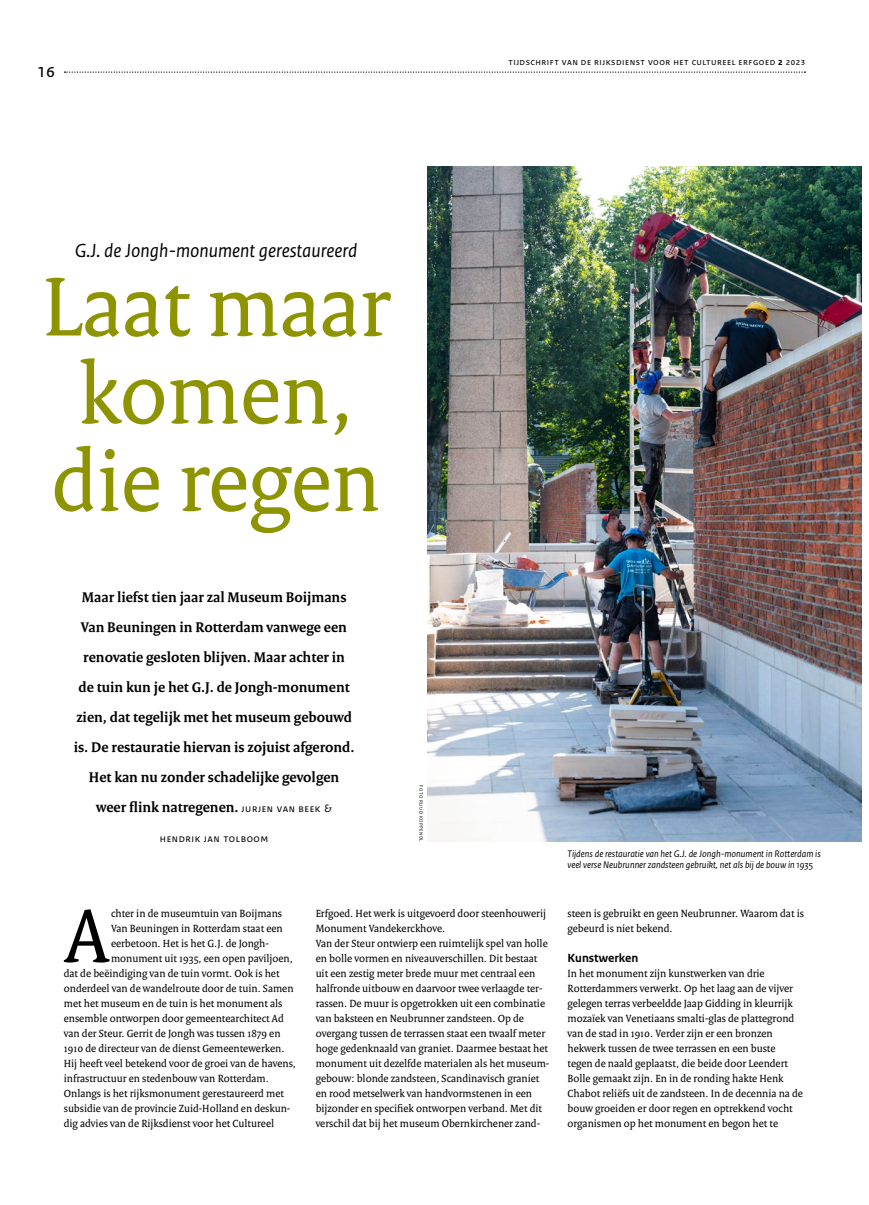
<style>
.page{position:relative;width:869px;height:1205px;background:#fff}
.page>*{position:absolute;margin:0;border:0;box-sizing:border-box;transform-origin:0 0}
._02_RO_kop_serif{font:90px/87.5px "Rijksoverheid Serif";letter-spacing:-.005em;color:#8e9300}
._05_RO_initiaal_seri{font:81.25px "Rijksoverheid Serif";color:#000}
._01_RO_chapeau{font:italic 20px "Rijksoverheid Sans Text";color:#000}
.t1{font:20px "Rijksoverheid Sans Text";color:#000}
._03_RO_inleiding_ser{font:700 15px/30px "Rijksoverheid Serif";color:#000;text-align:center}
._07_RO_tussenkop{font:700 12.5px "Rijksoverheid Sans Text";color:#000}
._06_RO_broodtekst_se{font:11.25px/15px "Rijksoverheid Serif";color:#000}
._05_RO_initiaal_seri-2{font:11.25px/15px "Rijksoverheid Serif";color:#000}
._03_RO_inleiding_ser-2{font:11.25px "Rijksoverheid Sans Text";letter-spacing:.05em;color:#000}
._09_RO_fotobijschrif{font:italic 10px/11.2px "Rijksoverheid Sans Text";color:#000}
.t2{font:10px "Rijksoverheid Sans Text";letter-spacing:.05em;color:#000}
.t3{font:5px "Rijksoverheid Sans Text";letter-spacing:.08em;color:#000}
.s1{font-family:"Rijksoverheid Sans Text";font-weight:400;font-size:11.25px}
.s2{font-weight:700}
</style>
<div class="page">
<img style="left:427px;top:167px;width:434px;height:675px">
<svg style="left:64px;top:71px;width:741px;height:2px"></svg>
<h3 class="t1" style="left:37px;top:59px;width:19px">16</h3>
<p class="_01_RO_chapeau" style="left:75px;top:239px;width:284px">G.J. de Jongh-monument gerestaureerd</p>
<p class="_02_RO_kop_serif" style="left:42px;top:262px;width:349px">Laat maar komen, die regen</p>
<p class="_03_RO_inleiding_ser" style="left:74px;top:582px;width:282px">Maar liefst tien jaar zal Museum Boijmans Van Beuningen in Rotterdam vanwege een renovatie gesloten blijven. Maar achter in<br>de tuin kun je het G.J. de Jongh-monument zien, dat tegelijk met het museum gebouwd is. De restauratie hiervan is zojuist afgerond.<br>Het kan nu zonder schadelijke gevolgen weer flink natregenen. <span class="s1">jurjen van beek &amp;</span></p>
<p class="_03_RO_inleiding_ser-2" style="left:160px;top:831px;width:110px">hendrik jan tolboom</p>
<p class="t3" style="left:423px;top:785px;width:58px;rotate:90deg">FOTO RUUD KOPPENOL</p>
<p class="t2" style="left:508px;top:56px;width:298px">tijdschrift van de rijksdienst voor het cultureel erfgoed <span class="s2">2</span> 2023</p>
<p class="_09_RO_fotobijschrif" style="left:567px;top:848px;width:255px">Tijdens de restauratie van het G.J. de Jongh-monument in Rotterdam is veel verse Neubrunner zandsteen gebruikt, net als bij de bouw in 1935</p>
<p class="_05_RO_initiaal_seri" style="left:65px;top:887px;width:45px">A</p>
<p class="_05_RO_initiaal_seri-2" style="left:111px;top:905px;width:172px">chter in de museumtuin van Boijmans</p>
<p class="_05_RO_initiaal_seri-2" style="left:111px;top:920px;width:173px">Van Beuningen in Rotterdam staat een</p>
<p class="_05_RO_initiaal_seri-2" style="left:111px;top:935px;width:159px">eerbetoon. Het is het G.J. de Jongh-</p>
<p class="_05_RO_initiaal_seri-2" style="left:111px;top:950px;width:183px">monument uit 1935, een open paviljoen,</p>
<p class="_05_RO_initiaal_seri-2" style="left:64px;top:965px;width:217px">dat de beëindiging van de tuin vormt. Ook is het</p>
<p class="_05_RO_initiaal_seri-2" style="left:64px;top:980px;width:231px">onderdeel van de wandelroute door de tuin. Samen</p>
<p class="_05_RO_initiaal_seri-2" style="left:64px;top:995px;width:220px">met het museum en de tuin is het monument als</p>
<p class="_05_RO_initiaal_seri-2" style="left:64px;top:1010px;width:221px">ensemble ontworpen door gemeentearchitect Ad</p>
<p class="_05_RO_initiaal_seri-2" style="left:64px;top:1025px;width:218px">van der Steur. Gerrit de Jongh was tussen 1879 en</p>
<p class="_05_RO_initiaal_seri-2" style="left:64px;top:1040px;width:222px">1910 de directeur van de dienst Gemeentewerken.</p>
<p class="_05_RO_initiaal_seri-2" style="left:64px;top:1055px;width:233px">Hij heeft veel betekend voor de groei van de havens,</p>
<p class="_05_RO_initiaal_seri-2" style="left:64px;top:1070px;width:206px">infrastructuur en stedenbouw van Rotterdam.</p>
<p class="_05_RO_initiaal_seri-2" style="left:64px;top:1085px;width:221px">Onlangs is het rijksmonument gerestaureerd met</p>
<p class="_05_RO_initiaal_seri-2" style="left:64px;top:1100px;width:228px">subsidie van de provincie Zuid-Holland en deskun-</p>
<p class="_05_RO_initiaal_seri-2" style="left:64px;top:1115px;width:212px">dig advies van de Rijksdienst voor het Cultureel</p>
<p class="_05_RO_initiaal_seri-2" style="left:315px;top:905px;width:232px">Erfgoed. Het werk is uitgevoerd door steenhouwerij<br>Monument Vandekerckhove.</p>
<p class="_06_RO_broodtekst_se" style="left:315px;top:935px;width:235px">Van der Steur ontwierp een ruimtelijk spel van holle en bolle vormen en niveauverschillen. Dit bestaat uit een zestig meter brede muur met centraal een halfronde uitbouw en daarvoor twee verlaagde ter&shy;rassen. De muur is opgetrokken uit een combinatie van baksteen en Neubrunner zandsteen. Op de overgang tussen de terrassen staat een twaalf meter hoge gedenknaald van graniet. Daarmee bestaat het monument uit dezelfde materialen als het museum&shy;gebouw: blonde zandsteen, Scandinavisch graniet en rood metselwerk van handvormstenen in een bijzonder en specifiek ontworpen verband. Met dit verschil dat bij het museum Obernkirchener zand-</p>
<p class="_06_RO_broodtekst_se" style="left:567px;top:905px;width:238px">steen is gebruikt en geen Neubrunner. Waarom dat is gebeurd is niet bekend.</p>
<p class="_07_RO_tussenkop" style="left:567px;top:950px;width:72px">Kunstwerken</p>
<p class="_06_RO_broodtekst_se" style="left:567px;top:965px;width:237px">In het monument zijn kunstwerken van drie Rotterdammers verwerkt. Op het laag aan de vijver gelegen terras verbeeldde Jaap Gidding in kleurrijk mozaïek van Venetiaans smalti-glas de plattegrond van de stad in 1910. Verder zijn er een bronzen hekwerk tussen de twee terrassen en een buste tegen de naald geplaatst, die beide door Leendert Bolle gemaakt zijn. En in de ronding hakte Henk Chabot reliëfs uit de zandsteen. In de decennia na de bouw groeiden er door regen en optrekkend vocht organismen op het monument en begon het te</p>
</div>
